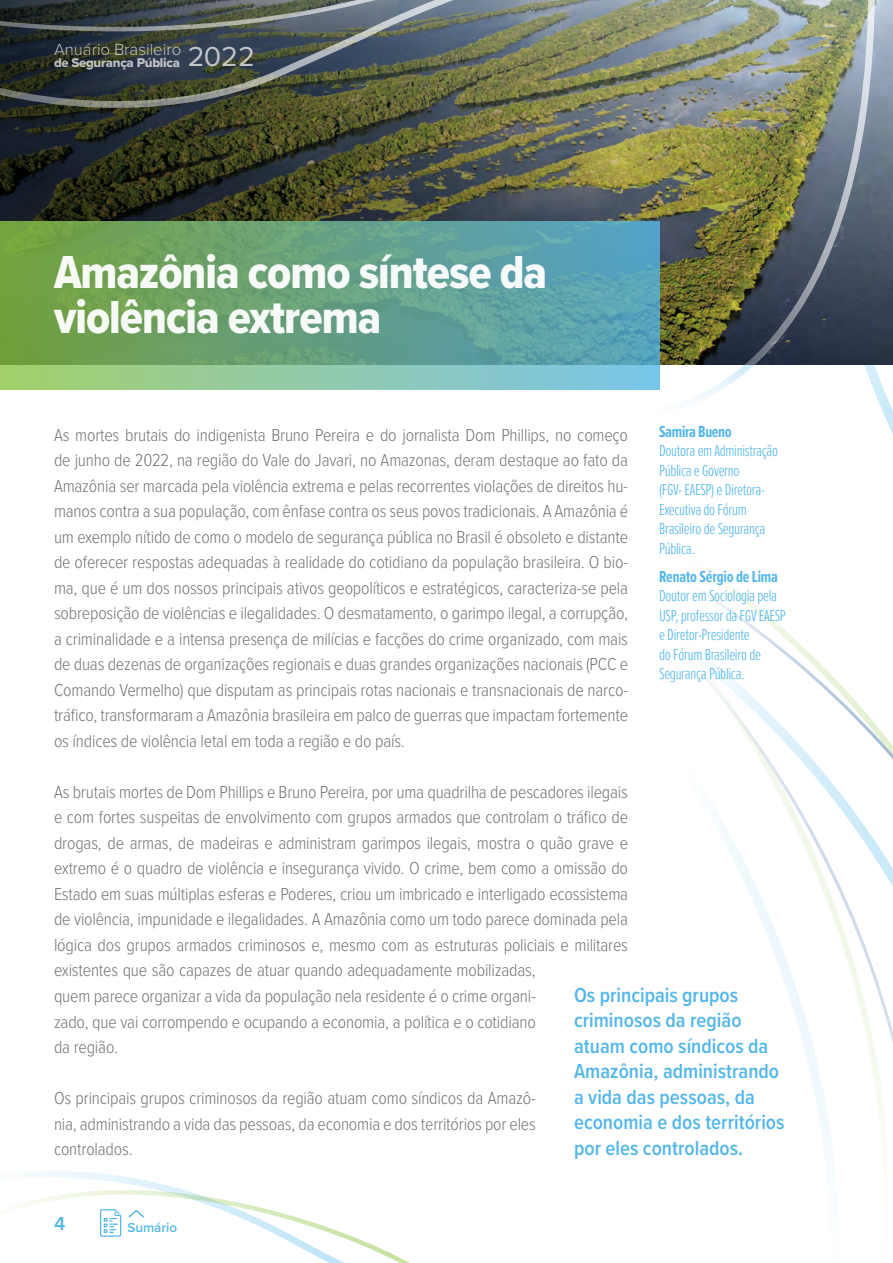
<style>
.page{position:relative;width:893px;height:1263px;background:#fff}
.page>*{position:absolute;margin:0;border:0;box-sizing:border-box;transform-origin:0 0}
.t1{font:48px/45px "Proxima Nova Cond Extrabld";letter-spacing:-.02em;color:#fff}
.t2{font:600 21px/25.5px "Proxima Nova Cond";color:#53b7e8}
.t3{font:600 19.5px "Proxima Nova";color:#53b7e8}
.t4{font:300 18px/25.5px "Proxima Nova Cond";letter-spacing:-.01em;color:#6d6e71;text-align:justify}
.t5{font:300 16.8px "Proxima Nova";color:#fff}
.t6{font:300 16.5px/19.5px "Proxima Nova Ex Cn";letter-spacing:-.02em;color:#53b7e8}
.t7{font:700 16.5px "Proxima Nova Ex Cn";letter-spacing:-.01em;color:#53b7e8}
.t8{font:600 13.5px "Proxima Nova";color:#53b7e8}
.t9{font:13.2px "Proxima Nova Extrabld";letter-spacing:-.02em;color:#fff}
.s1{font-weight:400;font-size:28.5px}
</style>
<div class="page">
<svg style="left:705px;top:427px;width:188px;height:730px"></svg>
<svg style="left:659px;top:364px;width:219px;height:36px"></svg>
<img style="left:0;top:0;width:893px;height:364px">
<img style="left:659px;top:0;width:219px;height:364px">
<svg style="left:0;top:222px;width:659px;height:168px;background:#6ca787"></svg>
<img style="left:0;top:0;width:529px;height:117px">
<svg style="left:20px;top:1171px;width:390px;height:92px"></svg>
<p class="t5" style="left:54px;top:37px;width:202px">Anuário Brasileiro <span class="s1">2022</span></p>
<p class="t9" style="left:54px;top:53px;width:127px">de Segurança Pública</p>
<h1 class="t1" style="left:54px;top:249px;width:495px">Amazônia como síntese da violência extrema</h1>
<p class="t7" style="left:659px;top:419px;width:74px">Samira Bueno</p>
<p class="t6" style="left:659px;top:440px;width:121px">Doutora em Administração<br>Pública e Governo<br>(FGV- EAESP) e Diretora-<br>Executiva do Fórum<br>Brasileiro de Segurança<br>Pública.</p>
<p class="t7" style="left:659px;top:564px;width:121px">Renato Sérgio de Lima</p>
<p class="t6" style="left:659px;top:585px;width:128px">Doutor em Sociologia pela<br>USP, professor da FGV EAESP e Diretor-Presidente<br>do Fórum Brasileiro de<br>Segurança Pública.</p>
<p class="t4" style="left:54px;top:421px;width:576px">As mortes brutais do indigenista Bruno Pereira e do jornalista Dom Phillips, no começo de junho de 2022, na região do Vale do Javari, no Amazonas, deram destaque ao fato da Amazônia ser marcada pela violência extrema e pelas recorrentes violações de direitos hu&shy;manos contra a sua população, com ênfase contra os seus povos tradicionais. A Amazônia é um exemplo nítido de como o modelo de segurança pública no Brasil é obsoleto e distante de oferecer respostas adequadas à realidade do cotidiano da população brasileira. O bio&shy;ma, que é um dos nossos principais ativos geopolíticos e estratégicos, caracteriza-se pela sobreposição de violências e ilegalidades. O desmatamento, o garimpo ilegal, a corrupção, a criminalidade e a intensa presença de milícias e facções do crime organizado, com mais de duas dezenas de organizações regionais e duas grandes organizações nacionais (PCC e Comando Vermelho) que disputam as principais rotas nacionais e transnacionais de narco&shy;tráfico, transformaram a Amazônia brasileira em palco de guerras que impactam fortemente os índices de violência letal em toda a região e do país.</p>
<p class="t4" style="left:54px;top:778px;width:576px;text-align:left">As brutais mortes de Dom Phillips e Bruno Pereira, por uma quadrilha de pescadores ilegais e com fortes suspeitas de envolvimento com grupos armados que controlam o tráfico de drogas, de armas, de madeiras e administram garimpos ilegais, mostra o quão grave e extremo é o quadro de violência e insegurança vivido. O crime, bem como a omissão do Estado em suas múltiplas esferas e Poderes, criou um imbricado e interligado ecossistema de violência, impunidade e ilegalidades. A Amazônia como um todo parece dominada pela lógica dos grupos armados criminosos e, mesmo com as estruturas policiais e militares existentes que são capazes de atuar quando adequadamente mobilizadas,<br>quem parece organizar a vida da população nela residente é o crime organi-<br>zado, que vai corrompendo e ocupando a economia, a política e o cotidiano<br>da região.</p>
<p class="t4" style="left:54px;top:1084px;width:483px">Os principais grupos criminosos da região atuam como síndicos da Amazô&shy;nia, administrando a vida das pessoas, da economia e dos territórios por eles controlados.</p>
<p class="t2" style="left:574px;top:981px;width:212px">Os principais grupos criminosos da região atuam como síndicos da<br>Amazônia, administrando a vida das pessoas, da economia e dos territórios por eles controlados.</p>
<p class="t3" style="left:54px;top:1209px;width:13px">4</p>
<p class="t8" style="left:127px;top:1217px;width:51px">Sumário</p>
</div>
